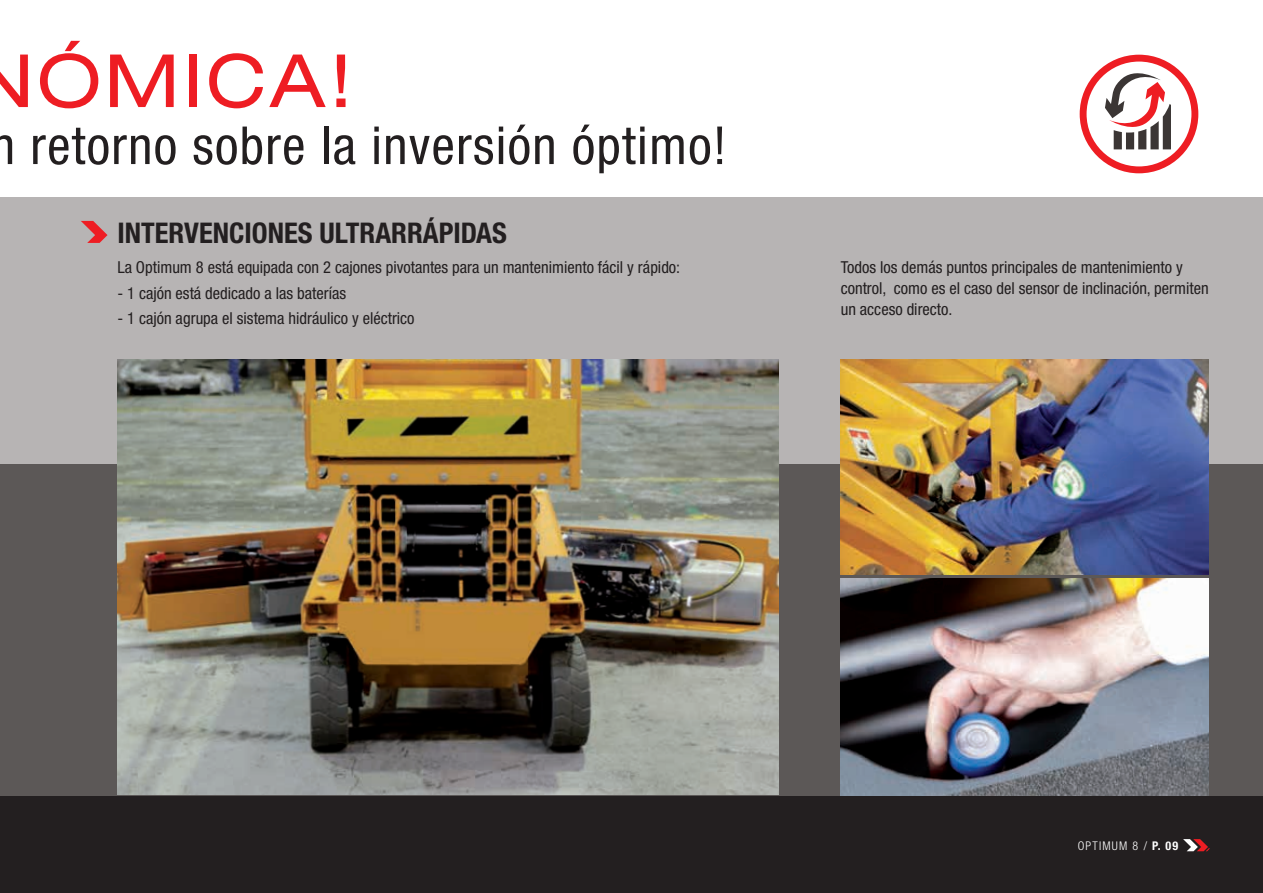
<style>
.page{position:relative;width:1263px;height:893px;background:#fff}
.page>*{position:absolute;margin:0;border:0;box-sizing:border-box;transform-origin:0 0}
.t1{font:expanded 73.5px "Helvetica Neue LT Std";letter-spacing:.045em;color:#ee1d23}
.t2{font:condensed 52.5px "Helvetica Neue LT Std";letter-spacing:.025em;color:#231f20}
.t3{font:700 condensed 28.5px "Helvetica Neue LT Std";color:#231f20}
.t4{font:condensed 16.5px/21px "Helvetica Neue LT Std";color:#231f20}
.t5{font:300 condensed 12px "Helvetica Neue LT Std";letter-spacing:.1em;color:#fff}
.s1{font-weight:700}
</style>
<div class="page">
<div style="left:0;top:197px;width:1263px;height:603px;background:#b7b4b4"></div>
<div style="left:0;top:796px;width:1263px;height:97px;background:#231f20"></div>
<div style="left:0;top:464px;width:1263px;height:332px;background:#5c5857"></div>
<svg style="left:1183px;top:839px;width:27px;height:12px"></svg>
<img style="left:841px;top:359px;width:368px;height:215px">
<img style="left:117px;top:359px;width:661px;height:435px">
<img style="left:841px;top:578px;width:368px;height:218px">
<svg style="left:81px;top:221px;width:27px;height:22px"></svg>
<div style="left:1080px;top:55px;width:118px;height:118px;border:7px solid #ee1d23;border-radius:50%"></div>
<svg style="left:1105px;top:64px;width:66px;height:85px"></svg>
<h1 class="t1" style="left:-29px;top:36px;width:383px">NÓMICA!</h1>
<h2 class="t2" style="left:-9px;top:115px;width:737px">n retorno sobre la inversión óptimo!</h2>
<h3 class="t3" style="left:117px;top:216px;width:391px">INTERVENCIONES ULTRARRÁPIDAS</h3>
<p class="t4" style="left:117px;top:257px;width:564px">La Optimum 8 está equipada con 2 cajones pivotantes para un mantenimiento fácil y rápido:</p>
<p class="t4" style="left:117px;top:282px;width:230px">- 1 cajón está dedicado a las baterías</p>
<p class="t4" style="left:117px;top:307px;width:299px">- 1 cajón agrupa el sistema hidráulico y eléctrico</p>
<p class="t4" style="left:841px;top:257px;width:369px">Todos los demás puntos principales de mantenimiento y control, como es el caso del sensor de inclinación, permiten un acceso directo.</p>
<p class="t5" style="left:1078px;top:839px;width:102px">OPTIMUM 8 / <span class="s1">P. 09</span></p>
</div>
